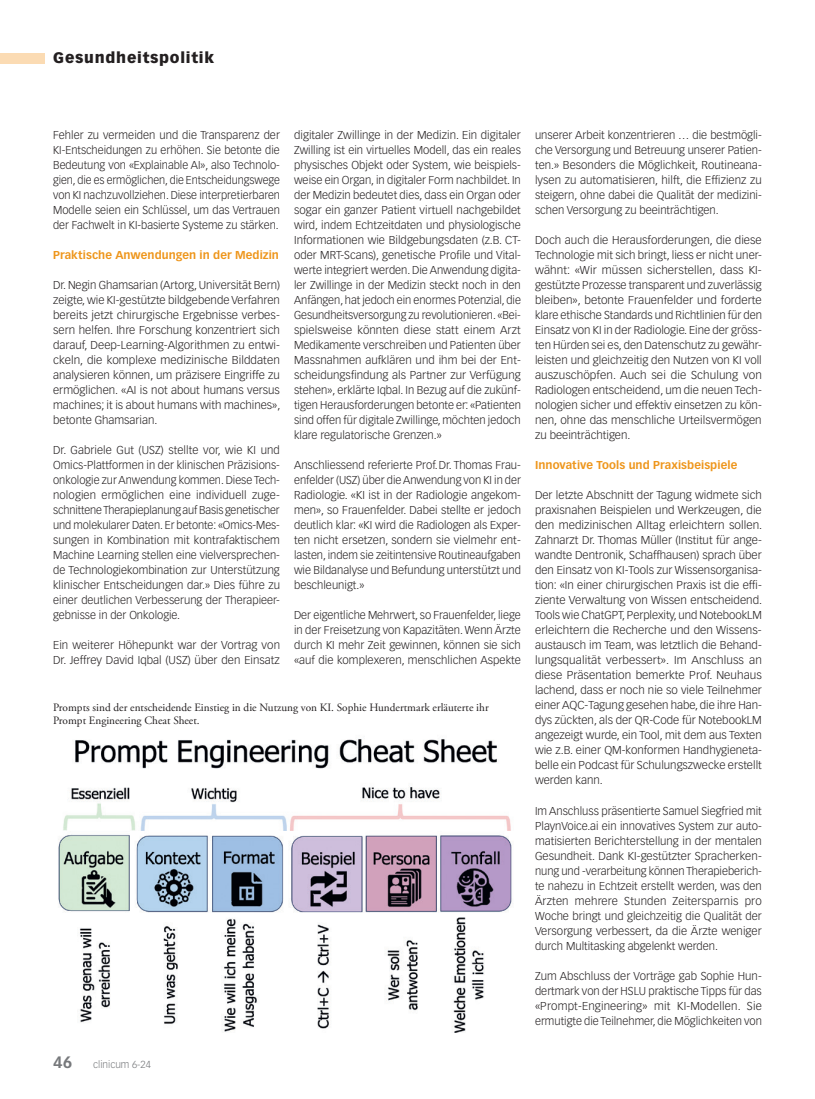
<style>
.page{position:relative;width:815px;height:1099px;background:#fff}
.page>*{position:absolute;margin:0;border:0;box-sizing:border-box;transform-origin:0 0}
.t1{font:900 15px "Vectora LT Std";letter-spacing:.05em;color:#231f20}
.Lauftext{font:300 11.25px/15px "Vectora LT Std";color:#231f20;text-align:justify}
.Legende{font:11.25px/13.5px "Adobe Garamond Pro";color:#231f20}
.ZT_GP{font:700 11.25px "Vectora LT Std";letter-spacing:.005em;color:#ee961c}
.t2{font:300 10px "Vectora LT Std";color:#76787b}
.s1{font-weight:700;font-size:16.25px}
</style>
<div class="page">
<div style="left:0;top:53px;width:45px;height:10px;background:#fbdbb3"></div>
<img style="left:58px;top:739px;width:454px;height:294px">
<h1 class="t1" style="left:53px;top:49px;width:162px">Gesundheitspolitik</h1>
<p class="Lauftext" style="left:53px;top:128px;width:228px">Fehler zu vermeiden und die Transparenz der KI-Entscheidungen zu erhöhen. Sie betonte die Bedeutung von «Explainable AI», also Technolo&shy;gien, die es ermöglichen, die Entscheidungswege von KI nachzuvollziehen. Diese interpretierbaren Modelle seien ein Schlüssel, um das Vertrauen der Fachwelt in KI-basierte Systeme zu stärken.</p>
<p class="ZT_GP" style="left:53px;top:248px;width:227px">Praktische Anwendungen in der Medizin</p>
<p class="Lauftext" style="left:53px;top:278px;width:229px">Dr. Negin Ghamsarian (Artorg, Universität Bern) zeigte, wie KI-gestützte bildgebende Verfahren bereits jetzt chirurgische Ergebnisse verbes&shy;sern helfen. Ihre Forschung konzentriert sich darauf, Deep-Learning-Algorithmen zu entwi&shy;ckeln, die komplexe medizinische Bilddaten analysieren können, um präzisere Eingriffe zu ermöglichen. «AI is not about humans versus machines; it is about humans with machines», betonte Ghamsarian.</p>
<p class="Lauftext" style="left:53px;top:443px;width:228px">Dr. Gabriele Gut (USZ) stellte vor, wie KI und Omics-Plattformen in der klinischen Präzisions&shy;onkologie zur Anwendung kommen. Diese Tech&shy;nologien ermöglichen eine individuell zuge&shy;schnittene Therapieplanung auf Basis genetischer und molekularer Daten. Er betonte: «Omics-Mes&shy;sungen in Kombination mit kontrafaktischem Machine Learning stellen eine vielversprechen&shy;de Technologiekombination zur Unterstützung klinischer Entscheidungen dar.» Dies führe zu einer deutlichen Verbesserung der Therapieer&shy;gebnisse in der Onkologie.</p>
<p class="Lauftext" style="left:53px;top:638px;width:228px">Ein weiterer Höhepunkt war der Vortrag von<br>Dr. Jeffrey David Iqbal (USZ) über den Einsatz</p>
<p class="Lauftext" style="left:294px;top:128px;width:228px">digitaler Zwillinge in der Medizin. Ein digitaler Zwilling ist ein virtuelles Modell, das ein reales physisches Objekt oder System, wie beispiels&shy;weise ein Organ, in digitaler Form nachbildet. In der Medizin bedeutet dies, dass ein Organ oder sogar ein ganzer Patient virtuell nachgebildet wird, indem Echtzeitdaten und physiologische Informationen wie Bildgebungsdaten (z.B. CT&shy;oder MRT-Scans), genetische Profile und Vital&shy;werte integriert werden. Die Anwendung digita&shy;ler Zwillinge in der Medizin steckt noch in den Anfängen, hat jedoch ein enormes Potenzial, die Gesundheitsversorgung zu revolutionieren. «Bei&shy;spielsweise könnten diese statt einem Arzt Medikamente verschreiben und Patienten über Massnahmen aufklären und ihm bei der Ent&shy;scheidungsfindung als Partner zur Verfügung stehen», erklärte Iqbal. In Bezug auf die zukünf&shy;tigen Herausforderungen betonte er: «Patienten sind offen für digitale Zwillinge, möchten jedoch klare regulatorische Grenzen.»</p>
<p class="Lauftext" style="left:294px;top:458px;width:228px">Anschliessend referierte Prof.Dr. Thomas Frau&shy;enfelder (USZ) über die Anwendung von KI in der Radiologie. «KI ist in der Radiologie angekom&shy;men», so Frauenfelder. Dabei stellte er jedoch deutlich klar: «KI wird die Radiologen als Exper&shy;ten nicht ersetzen, sondern sie vielmehr ent&shy;lasten, indem sie zeitintensive Routineaufgaben wie Bildanalyse und Befundung unterstützt und beschleunigt.»</p>
<p class="Lauftext" style="left:294px;top:608px;width:228px">Der eigentliche Mehrwert, so Frauenfelder, liege in der Freisetzung von Kapazitäten. Wenn Ärzte durch KI mehr Zeit gewinnen, können sie sich «auf die komplexeren, menschlichen Aspekte</p>
<p class="Legende" style="left:53px;top:701px;width:437px">Prompts sind der entscheidende Einstieg in die Nutzung von KI. Sophie Hundertmark erläuterte ihr<br>Prompt Engineering Cheat Sheet.</p>
<p class="t2" style="left:53px;top:1058px;width:99px"><span class="s1">46</span> clinicum 6-24</p>
<p class="Lauftext" style="left:535px;top:128px;width:228px">unserer Arbeit konzentrieren … die bestmögli&shy;che Versorgung und Betreuung unserer Patien&shy;ten.» Besonders die Möglichkeit, Routineana&shy;lysen zu automatisieren, hilft, die Effizienz zu steigern, ohne dabei die Qualität der medizini&shy;schen Versorgung zu beeinträchtigen.</p>
<p class="Lauftext" style="left:535px;top:233px;width:228px">Doch auch die Herausforderungen, die diese Technologie mit sich bringt, liess er nicht uner&shy;wähnt: «Wir müssen sicherstellen, dass KI&shy;gestützte Prozesse transparent und zuverlässig bleiben», betonte Frauenfelder und forderte klare ethische Standards und Richtlinien für den Einsatz von KI in der Radiologie. Eine der gröss&shy;ten Hürden sei es, den Datenschutz zu gewähr&shy;leisten und gleichzeitig den Nutzen von KI voll auszuschöpfen. Auch sei die Schulung von Radiologen entscheidend, um die neuen Tech&shy;nologien sicher und effektiv einsetzen zu kön&shy;nen, ohne das menschliche Urteilsvermögen zu beeinträchtigen.</p>
<p class="ZT_GP" style="left:535px;top:458px;width:204px">Innovative Tools und Praxisbeispiele</p>
<p class="Lauftext" style="left:535px;top:488px;width:229px">Der letzte Abschnitt der Tagung widmete sich praxisnahen Beispielen und Werkzeugen, die den medizinischen Alltag erleichtern sollen.<br>Zahnarzt Dr. Thomas Müller (Institut für ange&shy;wandte Dentronik, Schaffhausen) sprach über den Einsatz von KI-Tools zur Wissensorganisa&shy;tion: «In einer chirurgischen Praxis ist die effi&shy;ziente Verwaltung von Wissen entscheidend.<br>Tools wie ChatGPT, Perplexity, und NotebookLM erleichtern die Recherche und den Wissens&shy;austausch im Team, was letztlich die Behand&shy;lungsqualität verbessert». Im Anschluss an diese Präsentation bemerkte Prof. Neuhaus lachend, dass er noch nie so viele Teilnehmer einer AQC-Tagung gesehen habe, die ihre Han&shy;dys zückten, als der QR-Code für NotebookLM angezeigt wurde, ein Tool, mit dem aus Texten wie z.B. einer QM-konformen Handhygieneta&shy;belle ein Podcast für Schulungszwecke erstellt werden kann.</p>
<p class="Lauftext" style="left:535px;top:803px;width:228px">Im Anschluss präsentierte Samuel Siegfried mit PlaynVoice.ai ein innovatives System zur auto&shy;matisierten Berichterstellung in der mentalen Gesundheit. Dank KI-gestützter Spracherken&shy;nung und -verarbeitung können Therapieberich&shy;te nahezu in Echtzeit erstellt werden, was den Ärzten mehrere Stunden Zeitersparnis pro Woche bringt und gleichzeitig die Qualität der Versorgung verbessert, da die Ärzte weniger durch Multitasking abgelenkt werden.</p>
<p class="Lauftext" style="left:535px;top:968px;width:228px">Zum Abschluss der Vorträge gab Sophie Hun&shy;dertmark von der HSLU praktische Tipps für das «Prompt-Engineering» mit KI-Modellen. Sie ermutigte die Teilnehmer, die Möglichkeiten von</p>
</div>
